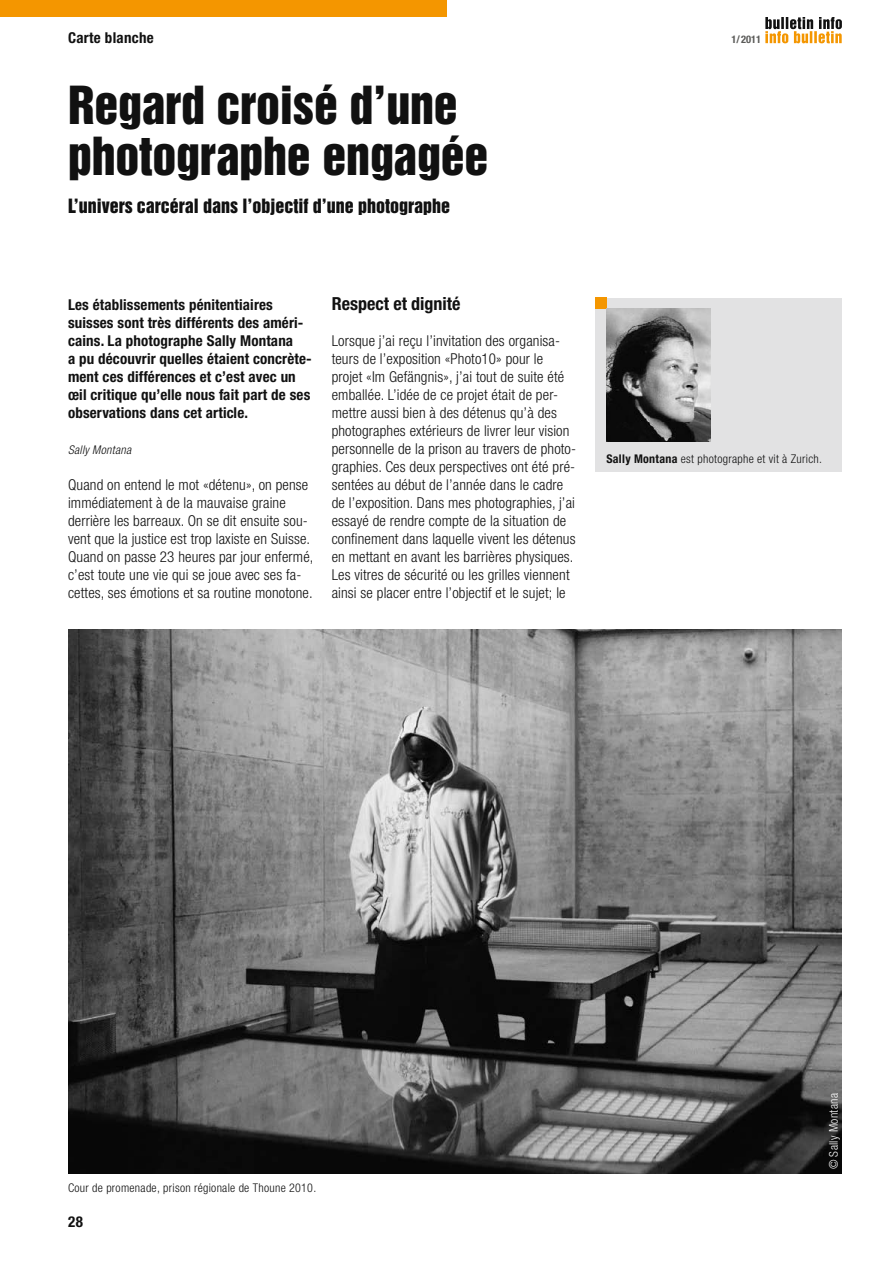
<style>
.page{position:relative;width:893px;height:1263px;background:#fff}
.page>*{position:absolute;margin:0;border:0;box-sizing:border-box;transform-origin:0 0}
._01_Haupttitel{font:48px/51px "Helvetica Inserat LT Std";letter-spacing:-.005em;color:#111}
._02_Haupttitel_Zusat{font:18px "Helvetica Inserat LT Std";color:#111}
._06_Untertitel{font:700 condensed 18px "Helvetica Neue LT Std";color:#111}
._03_Grundtext{font:300 condensed 15px/18px "Helvetica Neue LT Std";letter-spacing:.01em;color:#111}
._05_Lead{font:700 condensed 15px/18px "Helvetica Neue LT Std";letter-spacing:.01em;color:#111}
._00_Abschnitt_links{font:700 condensed 15px "Helvetica Neue LT Std";letter-spacing:.02em;color:#111}
._08_Bildlegende{font:300 condensed 12px "Helvetica Neue LT Std";letter-spacing:.025em;color:#111}
._08b_Fotonachweis{font:300 condensed 12px "Helvetica Neue LT Std";letter-spacing:.025em;color:#fff}
._04_Autor{font:italic 300 condensed 12px "Helvetica Neue LT Std";letter-spacing:.025em;color:#111}
.t1{font:700 condensed 10.5px "Helvetica Neue LT Std";color:#5a5a58}
.s1{font-weight:700}
</style>
<div class="page">
<div style="left:0;top:0;width:446px;height:17px;background:#f49600"></div>
<svg style="left:765px;top:17px;width:77px;height:26px"></svg>
<div style="left:595px;top:298px;width:247px;height:152px;background:#e2e2e3"></div>
<div style="left:595px;top:298px;width:11px;height:11px;background:#f49600"></div>
<div style="left:595px;top:450px;width:247px;height:21px;background:#e2e2e3"></div>
<img style="left:606px;top:309px;width:104px;height:133px">
<img style="left:68px;top:629px;width:774px;height:545px">
<p class="_00_Abschnitt_links" style="left:68px;top:29px;width:87px">Carte blanche</p>
<p class="_01_Haupttitel" style="left:68px;top:81px;width:422px">Regard croisé d’une photographe engagée</p>
<p class="_02_Haupttitel_Zusat" style="left:68px;top:195px;width:383px">L’univers carcéral dans l’objectif d’une photographe</p>
<p class="t1" style="left:732px;top:33px;width:31px">1/2011</p>
<p class="_05_Lead" style="left:68px;top:295px;width:245px">Les établissements pénitentiaires suisses sont très différents des améri&shy;cains. La photographe Sally Montana<br>a pu découvrir quelles étaient concrète&shy;ment ces différences et c’est avec un œil critique qu’elle nous fait part de ses observations dans cet article.</p>
<p class="_04_Autor" style="left:68px;top:442px;width:65px">Sally Montana</p>
<p class="_03_Grundtext" style="left:68px;top:475px;width:247px">Quand on entend le mot «détenu», on pense immédiatement à de la mauvaise graine derrière les barreaux. On se dit ensuite sou&shy;vent que la justice est trop laxiste en Suisse.<br>Quand on passe 23 heures par jour enfermé, c’est toute une vie qui se joue avec ses fa&shy;cettes, ses émotions et sa routine monotone.</p>
<p class="_06_Untertitel" style="left:332px;top:292px;width:130px">Respect et dignité</p>
<p class="_03_Grundtext" style="left:332px;top:331px;width:246px">Lorsque j’ai reçu l’invitation des organisa&shy;teurs de l’exposition «Photo10» pour le projet «Im Gefängnis», j’ai tout de suite été emballée. L’idée de ce projet était de per&shy;mettre aussi bien à des détenus qu’à des photographes extérieurs de livrer leur vision personnelle de la prison au travers de photo&shy;graphies. Ces deux perspectives ont été pré&shy;sentées au début de l’année dans le cadre de l’exposition. Dans mes photographies, j’ai essayé de rendre compte de la situation de confinement dans laquelle vivent les détenus en mettant en avant les barrières physiques.<br>Les vitres de sécurité ou les grilles viennent ainsi se placer entre l’objectif et le sujet; le</p>
<p class="_08_Bildlegende" style="left:606px;top:452px;width:217px"><span class="s1">Sally Montana</span> est photographe et vit à Zurich.</p>
<p class="_08_Bildlegende" style="left:68px;top:1181px;width:250px">Cour de promenade, prison régionale de Thoune 2010.</p>
<p class="_05_Lead" style="left:68px;top:1212px;width:16px">28</p>
<p class="_08b_Fotonachweis" style="left:827px;top:1169px;width:78px;rotate:-90deg">© Sally Montana</p>
</div>
